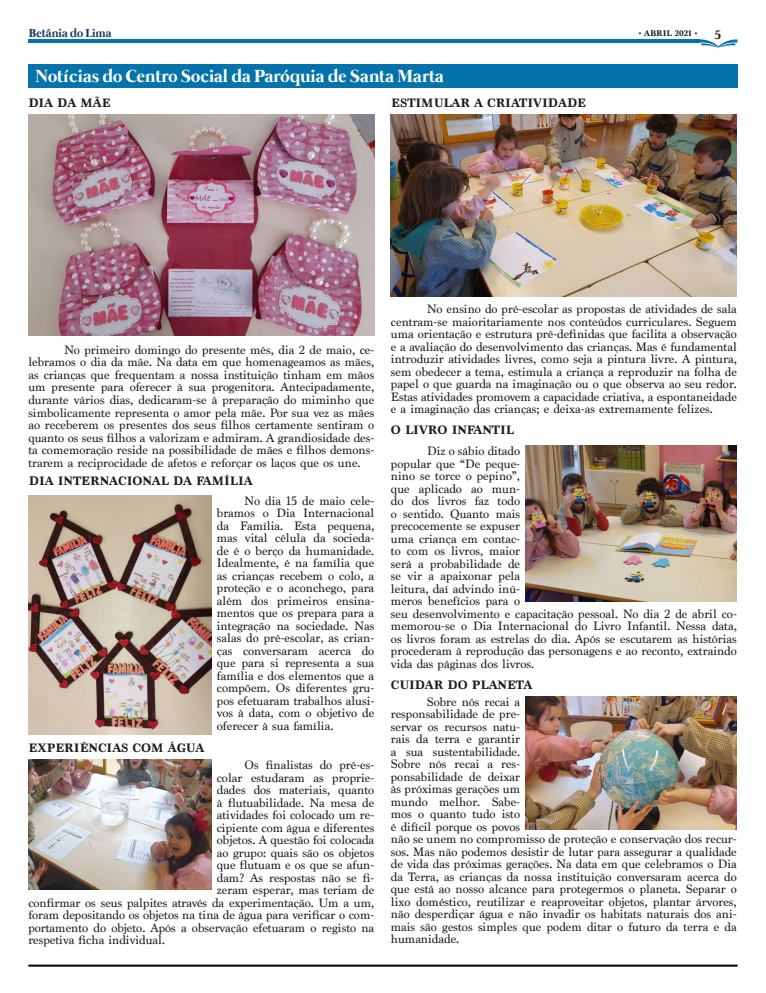
<style>
.page{position:relative;width:766px;height:993px;background:#fff}
.page>*{position:absolute;margin:0;border:0;box-sizing:border-box;transform-origin:0 0}
.t1{font:700 18px "Mermaid";color:#fff}
.t2{font:12px/12.5px "Marion";color:#1d1d1b;text-align:justify}
.t3{font:700 12px "Marion";color:#1d1d1b}
.t4{font:700 12px "Mermaid";color:#123e67}
.t5{font:700 8px "Marion";color:#1d1d1b}
</style>
<div class="page">
<hr style="left:28px;top:39px;width:672px;height:4px;background:#0573ab">
<svg style="left:700px;top:39px;width:37px;height:9px"></svg>
<hr style="left:28px;top:964px;width:709px;height:2px;background:#000">
<div style="left:28px;top:64px;width:709px;height:24px;background:#0573ab"></div>
<img style="left:28px;top:114px;width:347px;height:221px">
<img style="left:28px;top:495px;width:183px;height:239px">
<img style="left:525px;top:696px;width:211px;height:133px">
<img style="left:525px;top:445px;width:211px;height:156px">
<img style="left:391px;top:114px;width:345px;height:182px">
<img style="left:28px;top:759px;width:183px;height:130px">
<p class="t4" style="left:29px;top:27px;width:84px">Betânia do Lima</p>
<p class="t5" style="left:638px;top:29px;width:60px">• ABRIL 2021 •</p>
<p class="t3" style="left:714px;top:28px;width:8px">5</p>
<h1 class="t1" style="left:35px;top:66px;width:410px">Notícias do Centro Social da Paróquia de Santa Marta</h1>
<p class="t3" style="left:28px;top:96px;width:84px">DIA DA MÃE</p>
<p class="t3" style="left:391px;top:96px;width:196px">ESTIMULAR A CRIATIVIDADE</p>
<p class="t2" style="left:28px;top:344px;width:347px;text-indent:36px">No primeiro domingo do presente mês, dia 2 de maio, ce&shy;lebramos o dia da mãe. Na data em que homenageamos as mães, as crianças que frequentam a nossa instituição tinham em mãos um presente para oferecer à sua progenitora. Antecipadamente, durante vários dias, dedicaram-se à preparação do miminho que simbolicamente representa o amor pela mãe. Por sua vez as mães ao receberem os presentes dos seus filhos certamente sentiram o quanto os seus filhos a valorizam e admiram. A grandiosidade des&shy;ta comemoração reside na possibilidade de mães e filhos demons&shy;trarem a reciprocidade de afetos e reforçar os laços que os une.</p>
<p class="t3" style="left:29px;top:474px;width:225px">DIA INTERNACIONAL DA FAMÍLIA</p>
<p class="t2" style="left:217px;top:495px;width:159px;text-indent:28px">No dia 15 de maio cele&shy;bramos o Dia Internacional da Família. Esta pequena, mas vital célula da socieda&shy;de é o berço da humanidade.<br>Idealmente, é na família que as crianças recebem o colo, a proteção e o aconchego, para além dos primeiros ensina&shy;mentos que os prepara para a integração na sociedade. Nas salas do pré-escolar, as crian&shy;ças conversaram acerca do que para si representa a sua família e dos elementos que a compõem. Os diferentes gru&shy;pos efetuaram trabalhos alusi&shy;vos à data, com o objetivo de oferecer à sua família.</p>
<p class="t3" style="left:28px;top:740px;width:177px">EXPERIÊNCIAS COM ÁGUA</p>
<p class="t2" style="left:244px;top:759px;width:131px">Os finalistas do pré-es-</p>
<p class="t2" style="left:217px;top:771px;width:159px">colar estudaram as proprie-</p>
<p class="t2" style="left:217px;top:784px;width:159px">dades dos materiais, quanto</p>
<p class="t2" style="left:217px;top:796px;width:159px">à flutuabilidade. Na mesa de</p>
<p class="t2" style="left:217px;top:809px;width:159px">atividades foi colocado um re-</p>
<p class="t2" style="left:217px;top:821px;width:159px">cipiente com água e diferentes</p>
<p class="t2" style="left:217px;top:834px;width:159px">objetos. A questão foi colocada</p>
<p class="t2" style="left:217px;top:846px;width:159px">ao grupo: quais são os objetos</p>
<p class="t2" style="left:217px;top:859px;width:159px">que flutuam e os que se afun-</p>
<p class="t2" style="left:217px;top:871px;width:159px">dam? As respostas não se fi-</p>
<p class="t2" style="left:217px;top:884px;width:159px">zeram esperar, mas teriam de</p>
<p class="t2" style="left:28px;top:896px;width:347px">confirmar os seus palpites através da experimentação. Um a um,</p>
<p class="t2" style="left:28px;top:909px;width:347px">foram depositando os objetos na tina de água para verificar o com-</p>
<p class="t2" style="left:28px;top:921px;width:347px">portamento do objeto. Após a observação efetuaram o registo na</p>
<p class="t2" style="left:28px;top:934px;width:138px">respetiva ficha individual.</p>
<p class="t2" style="left:391px;top:303px;width:347px;text-indent:36px">No ensino do pré-escolar as propostas de atividades de sala centram-se maioritariamente nos conteúdos curriculares. Seguem uma orientação e estrutura pré-definidas que facilita a observação e a avaliação do desenvolvimento das crianças. Mas é fundamental introduzir atividades livres, como seja a pintura livre. A pintura, sem obedecer a tema, estimula a criança a reproduzir na folha de papel o que guarda na imaginação ou o que observa ao seu redor.<br>Estas atividades promovem a capacidade criativa, a espontaneidade e a imaginação das crianças; e deixa-as extremamente felizes.</p>
<p class="t3" style="left:391px;top:423px;width:124px">O LIVRO INFANTIL</p>
<p class="t2" style="left:391px;top:445px;width:347px;text-align:left;text-indent:36px">Diz o sábio ditado<br>popular que “De peque-<br>nino se torce o pepino”,<br>que aplicado ao mun-<br>do dos livros faz todo<br>o sentido. Quanto mais<br>precocemente se expuser<br>uma criança em contac-<br>to com os livros, maior<br>será a probabilidade de<br>se vir a apaixonar pela<br>leitura, daí advindo inú-<br>meros benefícios para o<br>seu desenvolvimento e capacitação pessoal. No dia 2 de abril co&shy;memorou-se o Dia Internacional do Livro Infantil. Nessa data, os livros foram as estrelas do dia. Após se escutarem as histórias procederam à reprodução das personagens e ao reconto, extraindo vida das páginas dos livros.</p>
<p class="t3" style="left:390px;top:678px;width:143px">CUIDAR DO PLANETA</p>
<p class="t2" style="left:390px;top:695px;width:347px;text-align:left;text-indent:36px">Sobre nós recai a<br>responsabilidade de pre-<br>servar os recursos natu-<br>rais da terra e garantir<br>a sua sustentabilidade.<br>Sobre nós recai a res-<br>ponsabilidade de deixar<br>às próximas gerações um<br>mundo melhor. Sabe-<br>mos o quanto tudo isto<br>é difícil porque os povos<br>não se unem no compromisso de proteção e conservação dos recur&shy;sos. Mas não podemos desistir de lutar para assegurar a qualidade de vida das próximas gerações. Na data em que celebramos o Dia da Terra, as crianças da nossa instituição conversaram acerca do que está ao nosso alcance para protegermos o planeta. Separar o lixo doméstico, reutilizar e reaproveitar objetos, plantar árvores, não desperdiçar água e não invadir os habitats naturais dos ani&shy;mais são gestos simples que podem ditar o futuro da terra e da humanidade.</p>
</div>
